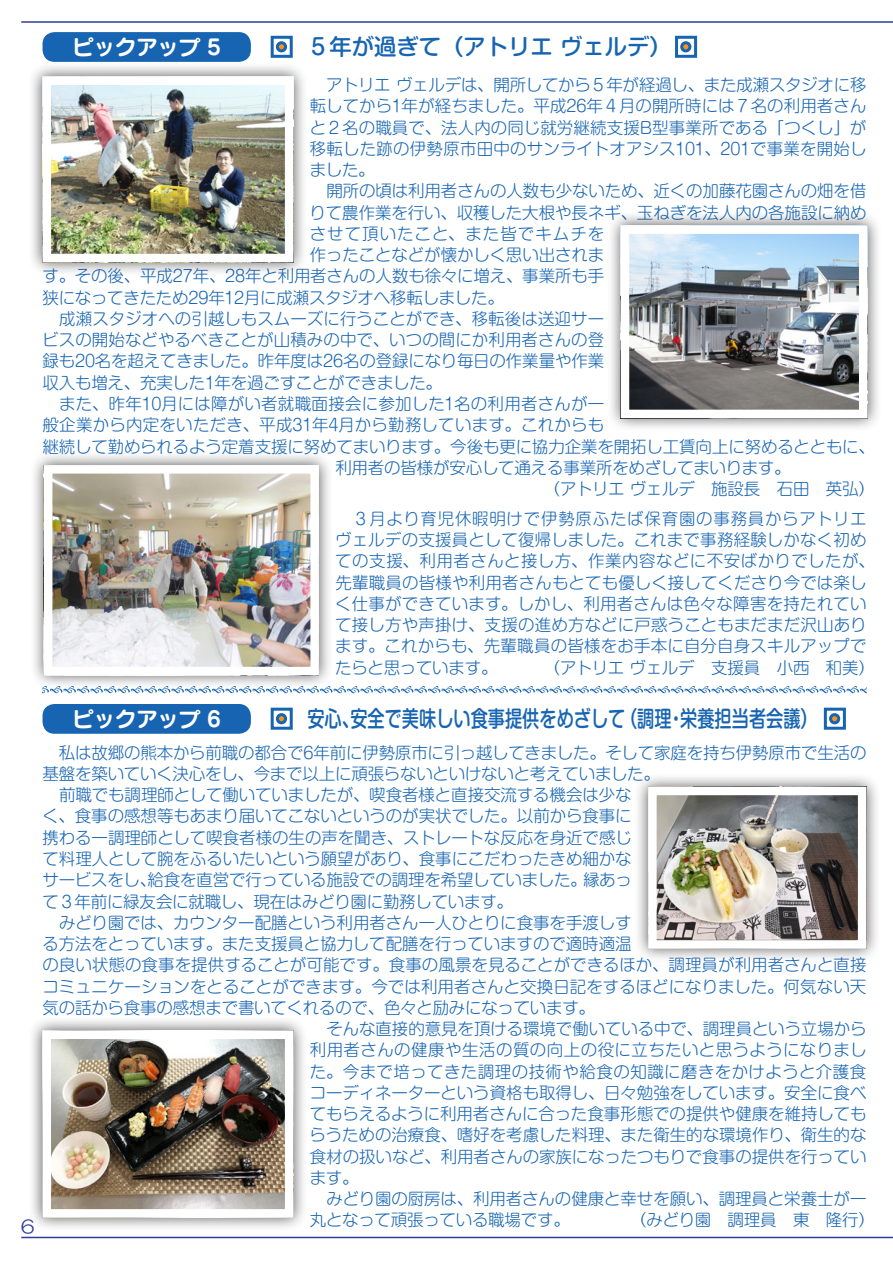
<style>
.page{position:relative;width:893px;height:1263px;background:#fff}
.page>*{position:absolute;margin:0;border:0;box-sizing:border-box;transform-origin:0 0}
.小見出し{font:500 22.35px "Shin M Go Pro";color:#1765b2;scale:.77 1}
.小見出し-2{font:500 22.35px "Shin M Go Pro";color:#1765b2}
.t1{font:21.3px "Seurat Pro B";color:#fff}
.t2{font:18px "HG Maru Gothic MPRO";color:#303c98}
.本文{font:300 16.5px/21.3px "Shin M Go Pro";letter-spacing:-.005em;color:#1765b2;text-align:justify}
.本文-2{font:300 16.5px "Shin M Go Pro";letter-spacing:.015em;color:#1765b2}
.本文-3{font:300 16.5px "Shin M Go Pro";letter-spacing:.06em;color:#1765b2}
</style>
<div class="page">
<hr style="left:21px;top:1237px;width:872px;height:1px;background:#303c98">
<hr style="left:21px;top:21px;width:872px;height:2px;background:#303c98">
<div style="left:43px;top:32px;width:208px;height:30px;background:#1765b2;border-radius:12px"></div>
<div style="left:43px;top:704px;width:208px;height:30px;background:#1765b2;border-radius:12px"></div>
<svg style="left:43px;top:686px;width:823px;height:7px"></svg>
<svg style="left:275px;top:42px;width:12px;height:11px"></svg>
<div style="left:271px;top:36px;width:22px;height:22px;border:3px solid #1765b2"></div>
<div style="left:277px;top:43px;width:9px;height:8px;background:#f7931d;border-radius:50%"></div>
<div style="left:276px;top:41px;width:11px;height:11px;border:3px solid #1765b2;border-radius:50%"></div>
<svg style="left:275px;top:713px;width:12px;height:12px"></svg>
<div style="left:271px;top:708px;width:22px;height:22px;border:3px solid #1765b2"></div>
<div style="left:277px;top:715px;width:9px;height:8px;background:#f7931d;border-radius:50%"></div>
<div style="left:276px;top:713px;width:11px;height:11px;border:3px solid #1765b2;border-radius:50%"></div>
<svg style="left:680px;top:41px;width:12px;height:12px"></svg>
<div style="left:675px;top:36px;width:22px;height:22px;border:3px solid #1765b2"></div>
<div style="left:682px;top:43px;width:8px;height:8px;background:#f7931d;border-radius:50%"></div>
<div style="left:680px;top:41px;width:11px;height:11px;border:3px solid #1765b2;border-radius:50%"></div>
<svg style="left:829px;top:713px;width:12px;height:12px"></svg>
<div style="left:824px;top:708px;width:22px;height:22px;border:3px solid #1765b2"></div>
<div style="left:830px;top:715px;width:9px;height:8px;background:#f7931d;border-radius:50%"></div>
<div style="left:829px;top:713px;width:11px;height:11px;border:3px solid #1765b2;border-radius:50%"></div>
<div style="left:28px;top:62px;width:279px;height:214px;background:#231f20;opacity:.75"></div>
<img style="left:53px;top:87px;width:230px;height:165px">
<div style="left:43px;top:77px;width:250px;height:185px;border:9px solid #fff"></div>
<div style="left:634px;top:772px;width:247px;height:191px;background:#231f20;opacity:.75"></div>
<img style="left:658px;top:797px;width:198px;height:142px">
<div style="left:648px;top:787px;width:218px;height:162px;border:9px solid #fff"></div>
<div style="left:28px;top:1016px;width:279px;height:216px;background:#231f20;opacity:.75"></div>
<img style="left:53px;top:1040px;width:230px;height:167px">
<div style="left:43px;top:1030px;width:250px;height:187px;border:9px solid #fff"></div>
<div style="left:606px;top:211px;width:276px;height:221px;background:#231f20;opacity:.75"></div>
<img style="left:631px;top:235px;width:226px;height:173px">
<div style="left:621px;top:225px;width:246px;height:193px;border:9px solid #fff"></div>
<div style="left:30px;top:451px;width:303px;height:238px;background:#231f20;opacity:.75"></div>
<img style="left:54px;top:475px;width:255px;height:190px">
<div style="left:44px;top:465px;width:275px;height:210px;border:9px solid #fff"></div>
<p class="t1" style="left:73px;top:32px;width:150px">ピックアップ 5</p>
<p class="小見出し-2" style="left:307px;top:29px;width:366px">５年が過ぎて（アトリエ ヴェルデ）</p>
<p class="本文" style="left:310px;top:72px;width:558px">　アトリエヴェルデは、開所してから５年が経過し、また成瀬スタジオに移転してから1年が経ちました。平成26年４月の開所時には７名の利用者さんと２名の職員で、法人内の同じ就労継続支援B型事業所である「つくし」が移転した跡の伊勢原市田中のサンライトオアシス101、201で事業を開始しました。</p>
<p class="本文" style="left:310px;top:179px;width:558px">　開所の頃は利用者さんの人数も少ないため、近くの加藤花園さんの畑を借</p>
<p class="本文" style="left:310px;top:200px;width:558px">りて農作業を行い、収穫した大根や長ネギ、玉ねぎを法人内の各施設に納め</p>
<p class="本文-3" style="left:310px;top:220px;width:296px">させて頂いたこと、また皆でキムチを</p>
<p class="本文" style="left:310px;top:242px;width:296px">作ったことなどが懐かしく思い出されま</p>
<p class="本文" style="left:42px;top:264px;width:563px">す。その後、平成27年、28年と利用者さんの人数も徐々に増え、事業所も手</p>
<p class="本文" style="left:42px;top:285px;width:463px">狭になってきたため29年12月に成瀬スタジオへ移転しました。</p>
<p class="本文" style="left:42px;top:306px;width:564px">　成瀬スタジオへの引越しもスムーズに行うことができ、移転後は送迎サービスの開始などやるべきことが山積みの中で、いつの間にか利用者さんの登録も20名を超えてきました。昨年度は26名の登録になり毎日の作業量や作業収入も増え、充実した1年を過ごすことができました。</p>
<p class="本文" style="left:43px;top:391px;width:563px">　また、昨年10月には障がい者就職面接会に参加した1名の利用者さんが一</p>
<p class="本文-2" style="left:42px;top:412px;width:563px">般企業から内定をいただき、平成31年4月から勤務しています。これからも</p>
<p class="本文" style="left:42px;top:434px;width:834px">継続して勤められるよう定着支援に努めてまいります。今後も更に協力企業を開拓し工賃向上に努めるとともに、</p>
<p class="本文" style="left:335px;top:455px;width:457px">利用者の皆様が安心して通える事業所をめざしてまいります。</p>
<p class="本文" style="left:544px;top:476px;width:332px">（アトリエヴェルデ　施設長　石田　英弘）</p>
<p class="本文" style="left:335px;top:506px;width:541px;text-align:left">　３月より育児休暇明けで伊勢原ふたば保育園の事務員からアトリエヴェルデの支援員として復帰しました。これまで事務経験しかなく初めての支援、利用者さんと接し方、作業内容などに不安ばかりでしたが、先輩職員の皆様や利用者さんもとても優しく接してくださり今では楽しく仕事ができています。しかし、利用者さんは色々な障害を持たれていて接し方や声掛け、支援の進め方などに戸惑うこともまだまだ沢山あります。これからも、先輩職員の皆様をお手本に自分自身スキルアップでたらと思っています。</p>
<p class="本文" style="left:536px;top:655px;width:341px">　（アトリエヴェルデ　支援員　小西　和美）</p>
<p class="t2" style="left:21px;top:1217px;width:15px">6</p>
<p class="t1" style="left:73px;top:704px;width:150px">ピックアップ 6</p>
<p class="小見出し" style="left:307px;top:700px;width:664px">安心、安全で美味しい食事提供をめざして（調理・栄養担当者会議）</p>
<p class="本文" style="left:42px;top:740px;width:825px">　私は故郷の熊本から前職の都合で6年前に伊勢原市に引っ越してきました。そして家庭を持ち伊勢原市で生活の基盤を築いていく決心をし、今まで以上に頑張らないといけないと考えていました。</p>
<p class="本文" style="left:42px;top:782px;width:591px">　前職でも調理師として働いていましたが、喫食者様と直接交流する機会は少なく、食事の感想等もあまり届いてこないというのが実状でした。以前から食事に携わる一調理師として喫食者様の生の声を聞き、ストレートな反応を身近で感じて料理人として腕をふるいたいという願望があり、食事にこだわったきめ細かなサービスをし、給食を直営で行っている施設での調理を希望していました。縁あって３年前に緑友会に就職し、現在はみどり園に勤務しています。</p>
<p class="本文" style="left:42px;top:910px;width:826px;text-align:left">　みどり園では、カウンター配膳という利用者さん一人ひとりに食事を手渡しす<br>る方法をとっています。また支援員と協力して配膳を行っていますので適時適温<br>の良い状態の食事を提供することが可能です。食事の風景を見ることができるほか、調理員が利用者さんと直接コミュニケーションをとることができます。今では利用者さんと交換日記をするほどになりました。何気ない天気の話から食事の感想まで書いてくれるので、色々と励みになっています。</p>
<p class="本文" style="left:310px;top:1016px;width:558px">　そんな直接的意見を頂ける環境で働いている中で、調理員という立場から利用者さんの健康や生活の質の向上の役に立ちたいと思うようになりました。今まで培ってきた調理の技術や給食の知識に磨きをかけようと介護食コーディネーターという資格も取得し、日々勉強をしています。安全に食べてもらえるように利用者さんに合った食事形態での提供や健康を維持してもらうための治療食、嗜好を考慮した料理、また衛生的な環境作り、衛生的な食材の扱いなど、利用者さんの家族になったつもりで食事の提供を行っています。</p>
<p class="本文" style="left:310px;top:1186px;width:558px">　みどり園の厨房は、利用者さんの健康と幸せを願い、調理員と栄養士が一丸となって頑張っている職場です。</p>
<p class="本文" style="left:630px;top:1207px;width:246px">（みどり園　調理員　東　隆行）</p>
</div>
